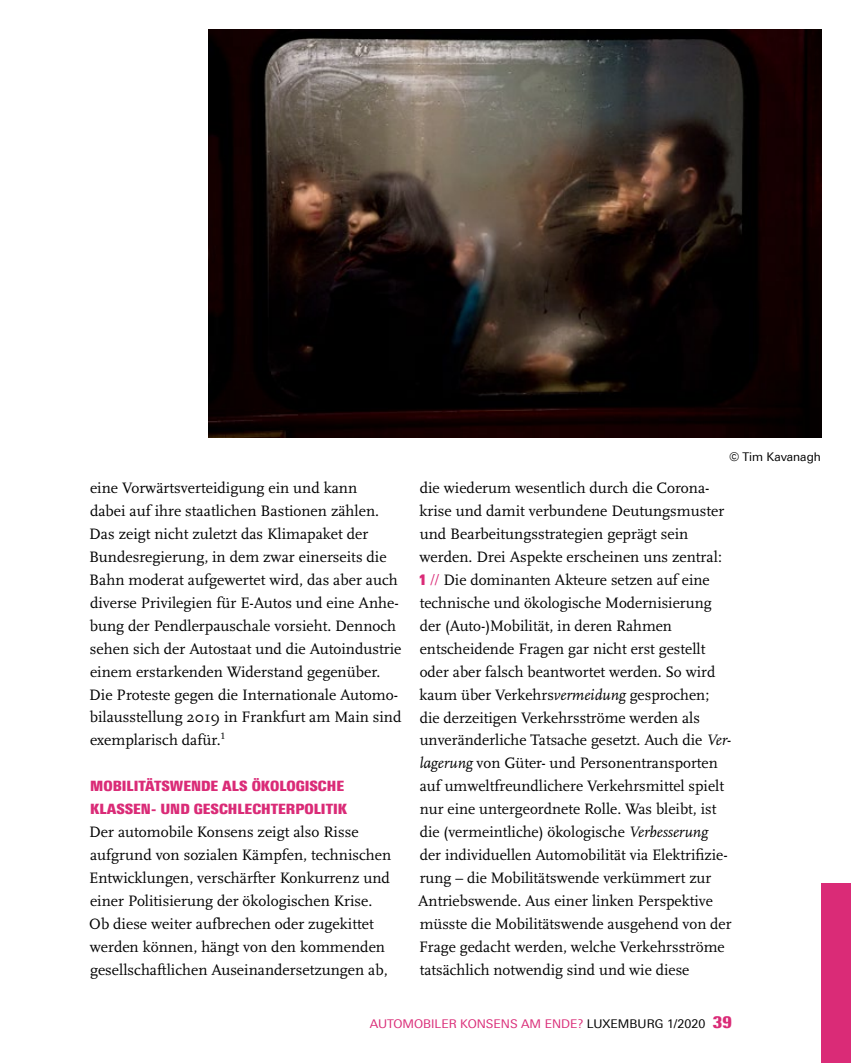
<style>
.page{position:relative;width:851px;height:1063px;background:#fff}
.page>*{position:absolute;margin:0;border:0;box-sizing:border-box;transform-origin:0 0}
.t1{font:15.75px/23px "Scala Pro";color:#000}
.t2{font:14.25px/23px "Linotype Univers 920 Cn X Black";color:#da2b77}
.t3{font:12px "Linotype Univers 430";color:#da2b77}
.t4{font:12px "Linotype Univers 430";color:#000}
.s1{font-family:"Linotype Univers 920 Cn X Black";font-size:15px;color:#da2b77}
.s2{font-family:"Linotype Univers 330";font-weight:300;font-size:15px;color:#da2b77}
.s3{font-style:italic}
.s4{color:#000}
.s5{font-family:"Linotype Univers 920 Cn X Black";font-size:16.5px}
</style>
<div class="page">
<div style="left:821px;top:883px;width:29px;height:180px;background:#da2b77"></div>
<img style="left:208px;top:30px;width:613px;height:408px">
<p class="t1" style="left:89px;top:476px;width:313px">eine Vorwärtsverteidigung ein und kann<br>dabei auf ihre staatlichen Bastionen zählen.<br>Das zeigt nicht zuletzt das Klimapaket der Bundesregierung, in dem zwar einerseits die Bahn moderat aufgewertet wird, das aber auch diverse Privilegien für E-Autos und eine Anhe&shy;bung der Pendlerpauschale vorsieht. Dennoch sehen sich der Autostaat und die Autoindustrie einem erstarkenden Widerstand gegenüber.<br>Die Proteste gegen die Internationale Automo&shy;bilausstellung 2019 in Frankfurt am Main sind exemplarisch dafür.<sup>1</sup></p>
<p class="t2" style="left:90px;top:775px;width:258px">MOBILITÄTSWENDE ALS ÖKOLOGISCHE<br>KLASSEN- UND GESCHLECHTERPOLITIK</p>
<p class="t1" style="left:89px;top:820px;width:303px">Der automobile Konsens zeigt also Risse aufgrund von sozialen Kämpfen, technischen Entwicklungen, verschärfter Konkurrenz und einer Politisierung der ökologischen Krise.<br>Ob diese weiter aufbrechen oder zugekittet werden können, hängt von den kommenden gesellschaftlichen Auseinandersetzungen ab,</p>
<p class="t4" style="left:729px;top:450px;width:93px">© Tim Kavanagh</p>
<p class="t1" style="left:418px;top:476px;width:315px">die wiederum wesentlich durch die Corona&shy;krise und damit verbundene Deutungsmuster und Bearbeitungsstrategien geprägt sein werden. Drei Aspekte erscheinen uns zentral:<br><span class="s1">1</span> <span class="s2">//</span> Die dominanten Akteure setzen auf eine technische und ökologische Modernisierung der (Auto-)Mobilität, in deren Rahmen entscheidende Fragen gar nicht erst gestellt oder aber falsch beantwortet werden. So wird kaum über Verkehrs<span class="s3">vermeidung</span> gesprochen; die derzeitigen Verkehrsströme werden als unveränderliche Tatsache gesetzt. Auch die <span class="s3">Ver&shy;lagerung</span> von Güter- und Personentransporten auf umweltfreundlichere Verkehrsmittel spielt nur eine untergeordnete Rolle. Was bleibt, ist die (vermeintliche) ökologische <span class="s3">Verbesserung<br></span>der individuellen Automobilität via Elektrifizie&shy;rung – die Mobilitätswende verkümmert zur Antriebswende. Aus einer linken Perspektive müsste die Mobilitätswende ausgehend von der Frage gedacht werden, welche Verkehrsströme tatsächlich notwendig sind und wie diese</p>
<p class="t3" style="left:369px;top:1017px;width:363px">AUTOMOBILER KONSENS AM ENDE? <span class="s4">LUXEMBURG 1/2020</span> <span class="s5">39</span></p>
</div>
